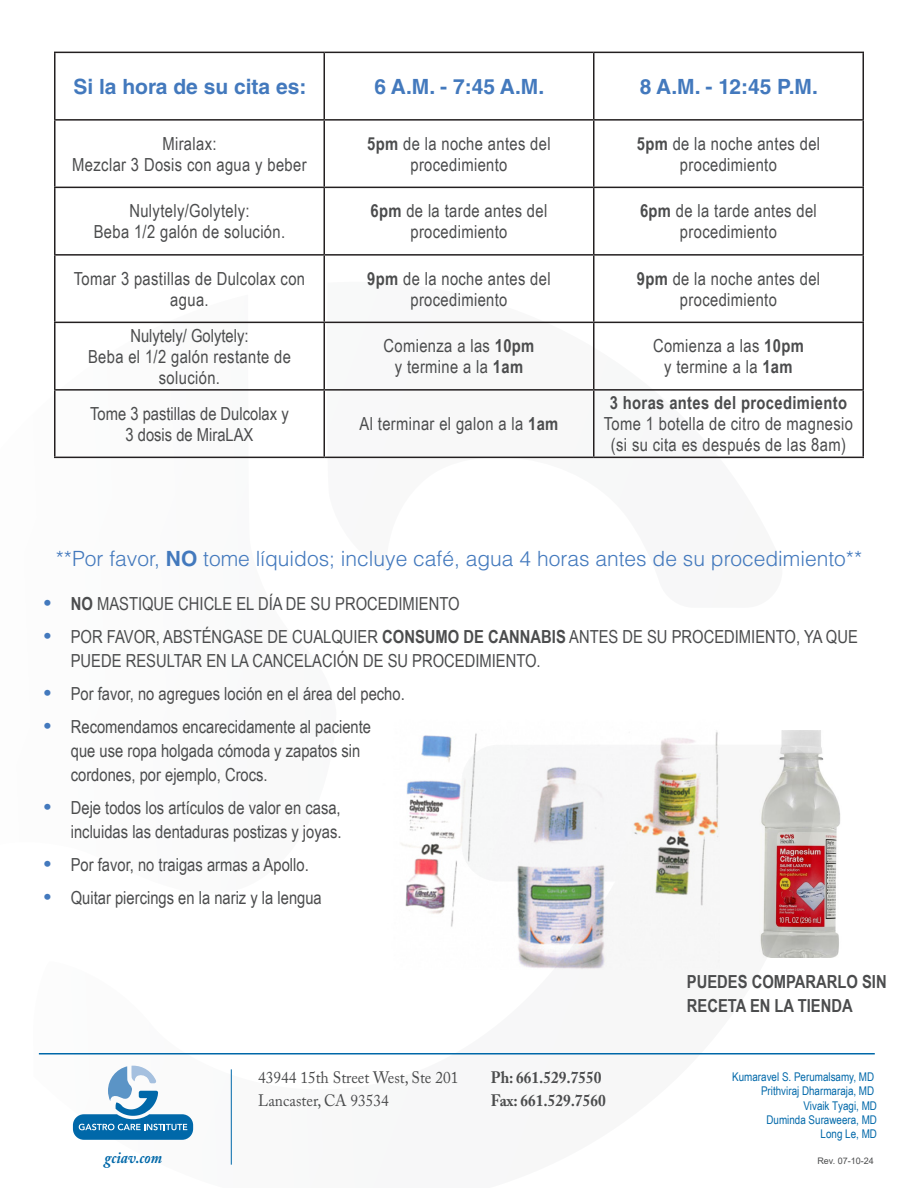
<style>
.page{position:relative;width:918px;height:1188px;background:#fff}
.page>*{position:absolute;margin:0;border:0;box-sizing:border-box;transform-origin:0 0}
.Subhead{font:300 21px "Helvetica LT Std";color:#4379bd}
.Subhead-2{font:700 21px "Helvetica LT Std";color:#4379bd}
.Bullets{font:18px/24px "Arial Narrow";color:#4b4c4d}
.Bullets-2{font:18px/21px "Arial Narrow";letter-spacing:.02em;color:#4b4c4d;text-align:center}
.Bullets-3{font:700 18px/24px "Arial Narrow";color:#4b4c4d}
.Bullets-4{font:700 18px "Arial Narrow";letter-spacing:.02em;color:#4b4c4d}
.t1{font:16.5px/22.5px "Adobe Caslon Pro";color:#4b4c4d;scale:.93 1}
.t2{font:700 16.5px/22.5px "Adobe Caslon Pro";color:#4b4c4d;scale:.93 1}
.t3{font:italic 700 16.5px "Adobe Caslon Pro";color:#0068a9;scale:.9 1}
.t4{font:12px/14.4px "Arial Narrow";color:#0068a9;text-align:right}
.t5{font:9px "Arial";color:#4b4c4d}
.s1{font-weight:700}
.s2{font-family:"Arial";font-weight:700;font-size:21px;color:#4379bd}
</style>
<div class="page">
<svg style="left:54px;top:294px;width:272px;height:165px"></svg>
<svg style="left:326px;top:282px;width:464px;height:177px"></svg>
<hr style="left:39px;top:1053px;width:836px;height:1px;background:#0068a9">
<hr style="left:231px;top:1069px;width:1px;height:96px;background:#0068a9">
<svg style="left:73px;top:1066px;width:120px;height:74px"></svg>
<img style="left:401px;top:731px;width:318px;height:238px">
<hr style="left:54px;top:52px;width:270px;height:1px;background:#231f20">
<hr style="left:54px;top:53px;width:2px;height:66px;background:#231f20">
<hr style="left:324px;top:52px;width:270px;height:1px;background:#231f20">
<hr style="left:324px;top:53px;width:1px;height:66px;background:#231f20">
<hr style="left:594px;top:52px;width:270px;height:1px;background:#231f20">
<hr style="left:593px;top:53px;width:1px;height:66px;background:#231f20">
<hr style="left:862px;top:53px;width:2px;height:66px;background:#231f20">
<hr style="left:54px;top:119px;width:270px;height:2px;background:#231f20">
<hr style="left:54px;top:121px;width:2px;height:66px;background:#231f20">
<hr style="left:324px;top:119px;width:270px;height:2px;background:#231f20">
<hr style="left:324px;top:121px;width:1px;height:66px;background:#231f20">
<hr style="left:594px;top:119px;width:270px;height:2px;background:#231f20">
<hr style="left:593px;top:121px;width:1px;height:66px;background:#231f20">
<hr style="left:862px;top:121px;width:2px;height:66px;background:#231f20">
<hr style="left:54px;top:187px;width:270px;height:1px;background:#231f20">
<hr style="left:54px;top:188px;width:2px;height:66px;background:#231f20">
<hr style="left:324px;top:187px;width:270px;height:1px;background:#231f20">
<hr style="left:324px;top:188px;width:1px;height:66px;background:#231f20">
<hr style="left:594px;top:187px;width:270px;height:1px;background:#231f20">
<hr style="left:593px;top:188px;width:1px;height:66px;background:#231f20">
<hr style="left:862px;top:188px;width:2px;height:66px;background:#231f20">
<hr style="left:54px;top:254px;width:270px;height:2px;background:#231f20">
<hr style="left:54px;top:256px;width:2px;height:66px;background:#231f20">
<hr style="left:324px;top:254px;width:270px;height:2px;background:#231f20">
<hr style="left:324px;top:256px;width:1px;height:66px;background:#231f20">
<hr style="left:594px;top:254px;width:270px;height:2px;background:#231f20">
<hr style="left:593px;top:256px;width:1px;height:66px;background:#231f20">
<hr style="left:862px;top:256px;width:2px;height:66px;background:#231f20">
<hr style="left:54px;top:322px;width:270px;height:1px;background:#231f20">
<hr style="left:54px;top:323px;width:2px;height:66px;background:#231f20">
<hr style="left:324px;top:322px;width:270px;height:1px;background:#231f20">
<hr style="left:324px;top:323px;width:1px;height:66px;background:#231f20">
<hr style="left:594px;top:322px;width:270px;height:1px;background:#231f20">
<hr style="left:593px;top:323px;width:1px;height:66px;background:#231f20">
<hr style="left:862px;top:323px;width:2px;height:66px;background:#231f20">
<hr style="left:54px;top:389px;width:270px;height:2px;background:#231f20">
<hr style="left:54px;top:391px;width:2px;height:66px;background:#231f20">
<hr style="left:324px;top:389px;width:270px;height:2px;background:#231f20">
<hr style="left:324px;top:391px;width:1px;height:66px;background:#231f20">
<hr style="left:594px;top:389px;width:270px;height:2px;background:#231f20">
<hr style="left:593px;top:391px;width:1px;height:66px;background:#231f20">
<hr style="left:862px;top:391px;width:2px;height:66px;background:#231f20">
<hr style="left:54px;top:457px;width:270px;height:1px;background:#231f20">
<hr style="left:324px;top:457px;width:270px;height:1px;background:#231f20">
<hr style="left:594px;top:457px;width:270px;height:1px;background:#231f20">
<img style="left:759px;top:730px;width:82px;height:228px">
<p class="Subhead-2" style="left:73px;top:73px;width:235px">Si la hora de su cita es:</p>
<p class="Subhead-2" style="left:375px;top:73px;width:171px">6 A.M. - 7:45 A.M.</p>
<p class="Subhead-2" style="left:640px;top:73px;width:180px">8 A.M. - 12:45 P.M.</p>
<p class="Bullets-2" style="left:162px;top:132px;width:56px">Miralax:</p>
<p class="Bullets-2" style="left:72px;top:153px;width:236px">Mezclar 3 Dosis con agua y beber</p>
<p class="Bullets-2" style="left:129px;top:200px;width:122px">Nulytely/Golytely:</p>
<p class="Bullets-2" style="left:94px;top:221px;width:193px">Beba 1/2 galón de solución.</p>
<p class="Bullets-2" style="left:367px;top:132px;width:185px"><span class="s1">5pm</span> de la noche antes del procedimiento</p>
<p class="Bullets-2" style="left:637px;top:132px;width:185px"><span class="s1">5pm</span> de la noche antes del procedimiento</p>
<p class="Bullets-2" style="left:371px;top:200px;width:178px"><span class="s1">6pm</span> de la tarde antes del procedimiento</p>
<p class="Bullets-2" style="left:640px;top:200px;width:178px"><span class="s1">6pm</span> de la tarde antes del procedimiento</p>
<p class="Bullets-2" style="left:74px;top:267px;width:233px">Tomar 3 pastillas de Dulcolax con agua.</p>
<p class="Bullets-2" style="left:367px;top:267px;width:185px"><span class="s1">9pm</span> de la noche antes del procedimiento</p>
<p class="Bullets-2" style="left:637px;top:267px;width:185px"><span class="s1">9pm</span> de la noche antes del procedimiento</p>
<p class="Bullets" style="left:130px;top:323px;width:120px">Nulytely/ Golytely:</p>
<p class="Bullets-2" style="left:88px;top:345px;width:204px">Beba el 1/2 galón restante de solución.</p>
<p class="Bullets-2" style="left:384px;top:335px;width:152px">Comienza a las <span class="s1">10pm</span></p>
<p class="Bullets-2" style="left:395px;top:356px;width:130px">y termine a la <span class="s1">1am</span></p>
<p class="Bullets-2" style="left:653px;top:335px;width:152px">Comienza a las <span class="s1">10pm</span></p>
<p class="Bullets-2" style="left:664px;top:356px;width:130px">y termine a la <span class="s1">1am</span></p>
<p class="Bullets" style="left:90px;top:401px;width:200px">Tome 3 pastillas de Dulcolax y</p>
<p class="Bullets" style="left:125px;top:422px;width:129px">3 dosis de MiraLAX</p>
<p class="Bullets-2" style="left:360px;top:413px;width:200px">Al terminar el galon a la <span class="s1">1am</span></p>
<p class="Bullets-4" style="left:610px;top:389px;width:239px">3 horas antes del procedimiento</p>
<p class="Bullets-2" style="left:604px;top:413px;width:251px">Tome 1 botella de citro de magnesio</p>
<p class="Bullets-2" style="left:611px;top:434px;width:237px">(si su cita es después de las 8am)</p>
<p class="Subhead" style="left:56px;top:545px;width:808px">**Por favor, <span class="s1">NO</span> tome líquidos; incluye café, agua 4 horas antes de su procedimiento**</p>
<p class="Bullets" style="left:44px;top:591px;width:417px"><span class="s2">•</span> <span class="s1">NO</span> MASTIQUE CHICLE EL DÍA DE SU PROCEDIMIENTO</p>
<p class="Bullets" style="left:71px;top:624px;width:789px;text-indent:-27px"><span class="s2">•</span> POR FAVOR, ABSTÉNGASE DE CUALQUIER <span class="s1">CONSUMO DE CANNABIS</span> ANTES DE SU PROCEDIMIENTO, YA QUE<br>PUEDE RESULTAR EN LA CANCELACIÓN DE SU PROCEDIMIENTO.</p>
<p class="Bullets" style="left:44px;top:681px;width:362px"><span class="s2">•</span> Por favor, no agregues loción en el área del pecho.</p>
<p class="Bullets" style="left:71px;top:714px;width:302px;text-indent:-27px"><span class="s2">•</span> Recomendamos encarecidamente al paciente que use ropa holgada cómoda y zapatos sin cordones, por ejemplo, Crocs.</p>
<p class="Bullets" style="left:44px;top:795px;width:299px;text-align:right"><span class="s2">•</span> Deje todos los artículos de valor en casa, incluidas las dentaduras postizas y joyas.</p>
<p class="Bullets" style="left:44px;top:852px;width:266px"><span class="s2">•</span> Por favor, no traigas armas a Apollo.</p>
<p class="Bullets" style="left:44px;top:885px;width:280px"><span class="s2">•</span> Quitar piercings en la nariz y la lengua</p>
<p class="Bullets-3" style="left:687px;top:969px;width:201px">PUEDES COMPARARLO SIN<br>RECETA EN LA TIENDA</p>
<p class="t1" style="left:258px;top:1066px;width:217px">43944 15th Street West, Ste 201<br>Lancaster, CA 93534</p>
<p class="t2" style="left:491px;top:1066px;width:125px">Ph: 661.529.7550<br>Fax: 661.529.7560</p>
<p class="t4" style="left:732px;top:1069px;width:146px">Kumaravel S. Perumalsamy, MD<br>Prithviraj Dharmaraja, MD<br>Vivaik Tyagi, MD<br>Duminda Suraweera, MD<br>Long Le, MD</p>
<p class="t3" style="left:105px;top:1147px;width:65px">gciav.com</p>
<p class="t5" style="left:817px;top:1155px;width:58px">Rev. 07-10-24</p>
</div>
